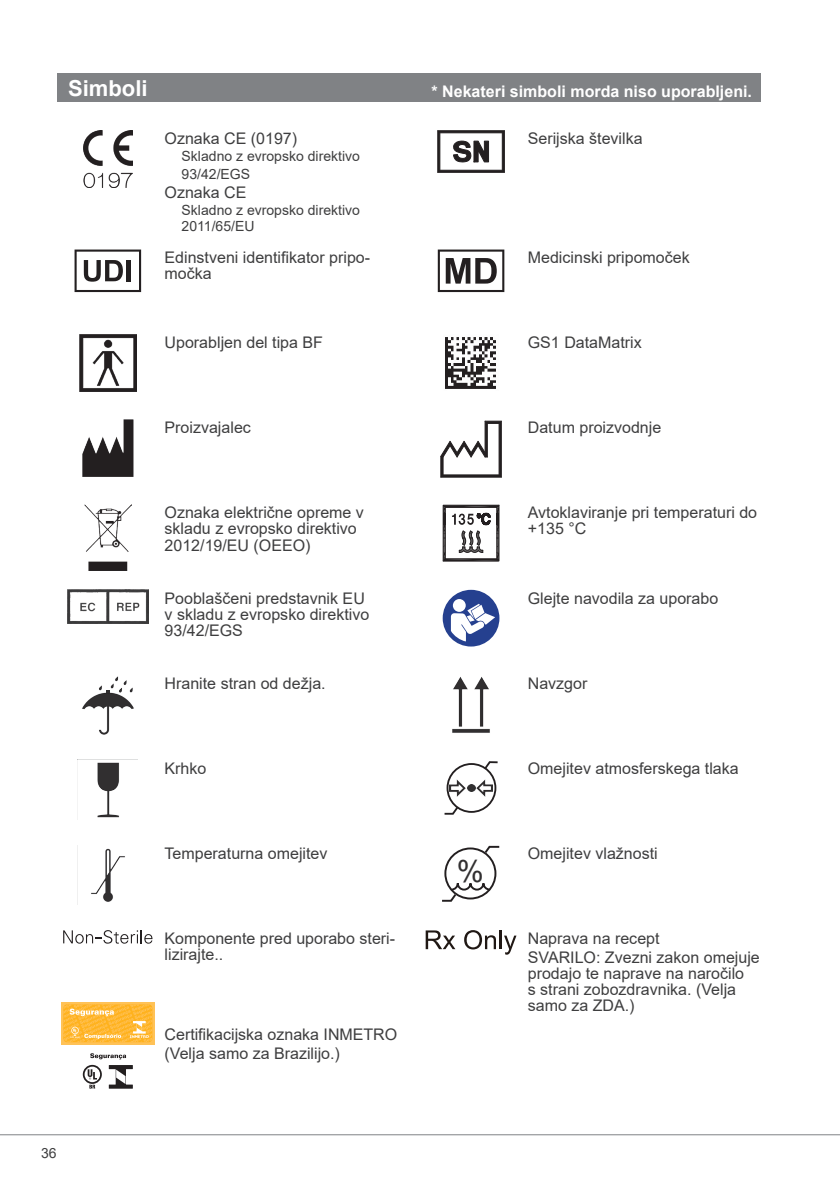
<style>
.page{position:relative;width:840px;height:1191px;background:#fff}
.page>*{position:absolute;margin:0;border:0;box-sizing:border-box;transform-origin:0 0}
.t1{font:30.4px "Arial";color:#312f30}
.t2{font:700 22px "Arial";color:#fff}
.t3{font:16px/16px "Arial";color:#3e3e3f}
.t4{font:700 16px "Arial";color:#fff}
.t5{font:14px/17.8px "Arial";color:#3e3e3f}
</style>
<div class="page">
<hr style="left:0;top:1134px;width:839px;height:1px;background:#808285">
<div style="left:57px;top:74px;width:703px;height:28px;background:#808285"></div>
<img style="left:83px;top:130px;width:49px;height:57px">
<hr style="left:437px;top:130px;width:67px;height:1px;background:#231f20">
<hr style="left:437px;top:172px;width:67px;height:1px;background:#231f20">
<svg style="left:437px;top:131px;width:67px;height:41px"></svg>
<svg style="left:74px;top:249px;width:67px;height:43px"></svg>
<svg style="left:437px;top:249px;width:67px;height:43px"></svg>
<img style="left:79px;top:334px;width:57px;height:57px">
<img style="left:445px;top:337px;width:51px;height:52px">
<img style="left:82px;top:420px;width:51px;height:56px">
<hr style="left:440px;top:477px;width:61px;height:1px;background:#231f20">
<svg style="left:440px;top:421px;width:61px;height:56px"></svg>
<img style="left:84px;top:505px;width:47px;height:66px">
<svg style="left:442px;top:505px;width:57px;height:56px"></svg>
<img style="left:67px;top:590px;width:81px;height:34px">
<svg style="left:442px;top:590px;width:57px;height:56px"></svg>
<img style="left:82px;top:676px;width:52px;height:59px">
<img style="left:452px;top:677px;width:38px;height:56px">
<img style="left:97px;top:762px;width:22px;height:56px">
<svg style="left:444px;top:761px;width:54px;height:54px"></svg>
<img style="left:91px;top:848px;width:34px;height:54px">
<svg style="left:482px;top:846px;width:17px;height:9px"></svg>
<div style="left:444px;top:847px;width:52px;height:52px;border:2px solid #231f20;border-radius:50%"></div>
<svg style="left:442px;top:881px;width:49px;height:20px"></svg>
<svg style="left:63px;top:930px;width:89px;height:13px"></svg>
<svg style="left:425px;top:930px;width:30px;height:19px"></svg>
<svg style="left:464px;top:930px;width:52px;height:24px"></svg>
<div style="left:61px;top:1002px;width:93px;height:42px;background:linear-gradient(to right,#ffbe4a,#ffbd49)"></div>
<svg style="left:63px;top:1004px;width:90px;height:38px"></svg>
<svg style="left:83px;top:1053px;width:50px;height:35px"></svg>
<h2 class="t2" style="left:68px;top:73px;width:81px">Simboli</h2>
<p class="t4" style="left:431px;top:80px;width:322px">* Nekateri simboli morda niso uporabljeni.</p>
<p class="t3" style="left:164px;top:130px;width:134px">Oznaka CE (0197)</p>
<p class="t5" style="left:181px;top:147px;width:180px">Skladno z evropsko direktivo<br>93/42/EGS</p>
<p class="t3" style="left:164px;top:184px;width:83px">Oznaka CE</p>
<p class="t5" style="left:181px;top:202px;width:180px;line-height:16px">Skladno z evropsko direktivo<br>2011/65/EU</p>
<p class="t3" style="left:527px;top:130px;width:116px">Serijska številka</p>
<p class="t3" style="left:164px;top:249px;width:207px">Edinstveni identifikator pripo&shy;močka</p>
<p class="t3" style="left:527px;top:249px;width:163px">Medicinski pripomoček</p>
<p class="t3" style="left:164px;top:334px;width:160px">Uporabljen del tipa BF</p>
<p class="t3" style="left:527px;top:334px;width:115px">GS1 DataMatrix</p>
<p class="t3" style="left:164px;top:420px;width:88px">Proizvajalec</p>
<p class="t3" style="left:527px;top:420px;width:135px">Datum proizvodnje</p>
<p class="t3" style="left:164px;top:505px;width:201px">Oznaka električne opreme v skladu z evropsko direktivo<br>2012/19/EU (OEEO)</p>
<p class="t3" style="left:527px;top:505px;width:231px">Avtoklaviranje pri temperaturi do +135 °C</p>
<p class="t3" style="left:164px;top:590px;width:206px">Pooblaščeni predstavnik EU v skladu z evropsko direktivo<br>93/42/EGS</p>
<p class="t3" style="left:527px;top:590px;width:192px">Glejte navodila za uporabo</p>
<p class="t3" style="left:164px;top:675px;width:162px">Hranite stran od dežja.</p>
<p class="t3" style="left:527px;top:675px;width:61px">Navzgor</p>
<p class="t3" style="left:164px;top:760px;width:43px">Krhko</p>
<p class="t3" style="left:527px;top:760px;width:212px">Omejitev atmosferskega tlaka</p>
<p class="t3" style="left:164px;top:845px;width:164px">Temperaturna omejitev</p>
<h1 class="t1" style="left:456px;top:851px;width:29px">%</h1>
<p class="t3" style="left:527px;top:845px;width:131px">Omejitev vlažnosti</p>
<p class="t3" style="left:164px;top:930px;width:232px">Komponente pred uporabo steri&shy;lizirajte..</p>
<p class="t3" style="left:527px;top:928px;width:233px;line-height:18.8px">Naprava na recept<br>SVARILO: Zvezni zakon omejuje</p>
<p class="t3" style="left:527px;top:965px;width:218px">prodajo te naprave na naročilo s strani zobozdravnika. (Velja samo za ZDA.)</p>
<p class="t3" style="left:164px;top:1025px;width:234px;line-height:18.8px">Certifikacijska oznaka INMETRO (Velja samo za Brazilijo.)</p>
<p class="t5" style="left:41px;top:1143px;width:17px">36</p>
</div>
